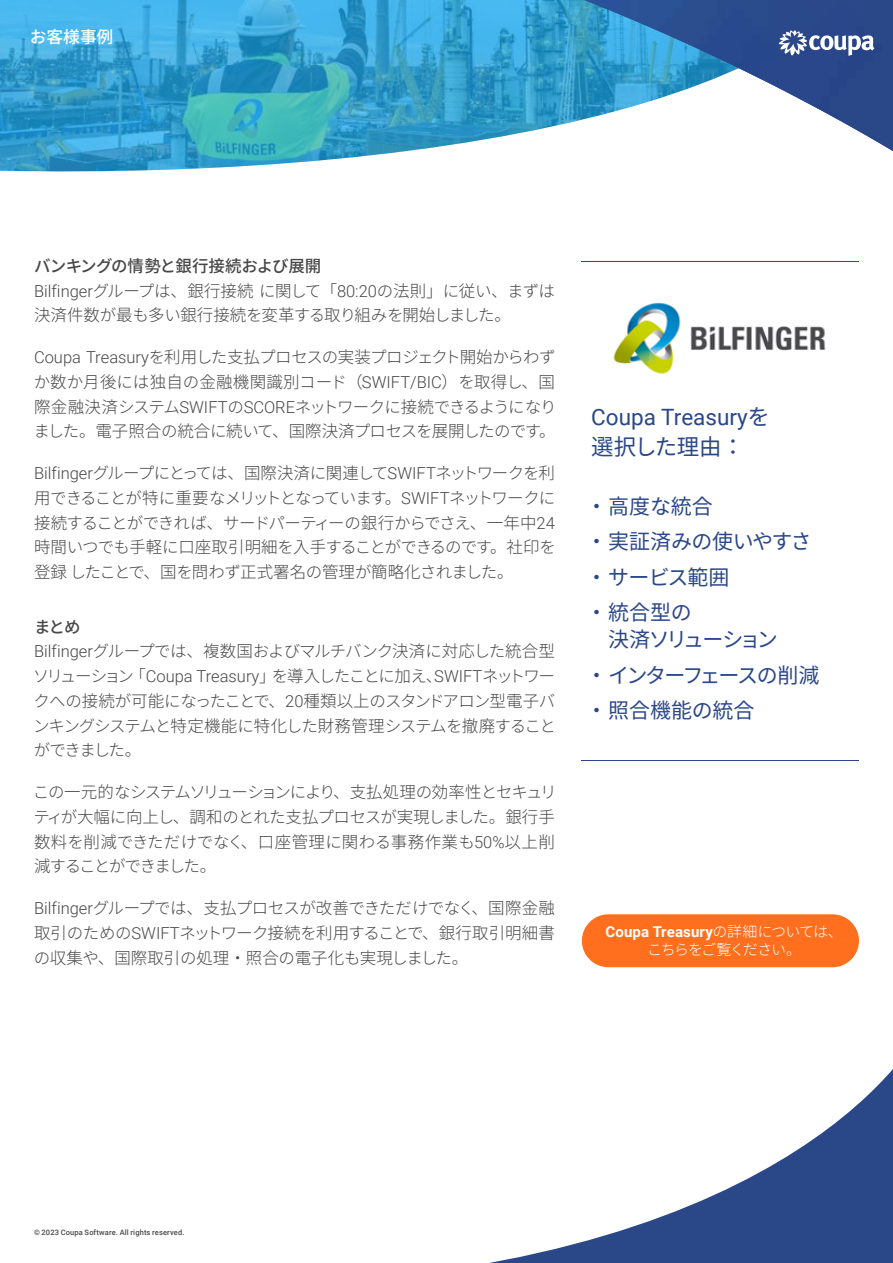
<style>
.page{position:relative;width:893px;height:1263px;background:#fff}
.page>*{position:absolute;margin:0;border:0;box-sizing:border-box;transform-origin:0 0}
.t1{font:22.5px "Roboto";color:#2a4788}
.t2{font:22.5px "Noto Sans CJ Kjp";letter-spacing:-.02em;color:#2a4788}
.t3{font:21px/35.5px "Noto Sans CJ Kjp";letter-spacing:-.015em;color:#2a4788}
.t4{font:21px/35.5px "Noto Sans CJ Kjp";letter-spacing:-.075em;color:#2a4788}
.t5{font:500 16.8px "Noto Sans CJ Kjp";letter-spacing:-.005em;color:#fff}
.t6{font:300 16.5px/24.8px "Noto Sans CJ Kjp";letter-spacing:-.035em;color:#474747;text-align:justify}
.t7{font:300 16.5px/24.8px "Noto Sans CJ Kjp";letter-spacing:-.06em;color:#474747}
.t8{font:700 15px "Roboto";letter-spacing:.01em;color:#fff}
.t9{font:300 15px "Noto Sans CJ Kjp";letter-spacing:-.1em;color:#fff}
.t10{font:500 7.5px "Roboto";letter-spacing:.015em;color:#474747}
.s1{font-weight:500}
.s2{font-family:"Roboto"}
.s3{font-family:"Noto Sans CJ Kjp"}
.s4{font-family:"Noto Sans CJ Kjp";font-weight:300}
</style>
<div class="page">
<svg style="left:489px;top:1069px;width:404px;height:194px"></svg>
<svg style="left:0;top:166px;width:244px;height:5px"></svg>
<img style="left:0;top:0;width:893px;height:166px">
<svg style="left:779px;top:30px;width:95px;height:26px"></svg>
<hr style="left:582px;top:261px;width:277px;height:1px;background:#2a4788">
<hr style="left:582px;top:760px;width:277px;height:1px;background:#2a4788">
<div style="left:582px;top:914px;width:277px;height:53px;background:#ff6f1d;border-radius:26px"></div>
<img style="left:613px;top:303px;width:213px;height:71px">
<p class="t5" style="left:30px;top:27px;width:85px">お客様事例</p>
<p class="t6" style="left:34px;top:254px;width:522px;text-align:left"><span class="s1">バンキングの情勢と銀行接続および展開<br></span><span class="s2">Bilfinger</span>グループは、銀行接続に関して「<span class="s2">80:20</span>の法則」に従い、まずは決済件数が最も多い銀行接続を変革する取り組みを開始しました。</p>
<p class="t6" style="left:34px;top:345px;width:525px"><span class="s2">Coupa Treasury</span>を利用した支払プロセスの実装プロジェクト開始からわずか数か月後には独自の金融機関識別コード（<span class="s2">SWIFT/BIC</span>）を取得し、国際金融決済システム<span class="s2">SWIFT</span>の<span class="s2">SCORE</span>ネットワークに接続できるようになりました。電子照合の統合に続いて、国際決済プロセスを展開したのです。</p>
<p class="t6" style="left:34px;top:461px;width:523px"><span class="s2">Bilfinger</span>グループにとっては、国際決済に関連して<span class="s2">SWIFT</span>ネットワークを利用できることが特に重要なメリットとなっています。<span class="s2">SWIFT</span>ネットワークに接続することができれば、サードパーティーの銀行からでさえ、一年中<span class="s2">24</span>時間いつでも手軽に口座取引明細を入手することができるのです。社印を登録したことで、国を問わず正式署名の管理が簡略化されました。</p>
<p class="t7" style="left:33px;top:614px;width:525px"><span class="s1">まとめ<br></span><span class="s2">Bilfinger</span>グループでは、複数国およびマルチバンク決済に対応した統合型ソリューション「<span class="s2">Coupa Treasury</span>」を導入したことに加え、<span class="s2">SWIFT</span>ネットワークへの接続が可能になったことで、<span class="s2">20</span>種類以上のスタンドアロン型電子バンキングシステムと特定機能に特化した財務管理システムを撤廃することができました。</p>
<p class="t6" style="left:33px;top:780px;width:525px">この一元的なシステムソリューションにより、支払処理の効率性とセキュリティが大幅に向上し、調和のとれた支払プロセスが実現しました。銀行手数料を削減できただけでなく、口座管理に関わる事務作業も<span class="s2">50%</span>以上削減することができました。</p>
<p class="t6" style="left:34px;top:896px;width:523px"><span class="s2">Bilfinger</span>グループでは、支払プロセスが改善できただけでなく、国際金融取引のための<span class="s2">SWIFT</span>ネットワーク接続を利用することで、銀行取引明細書の収集や、国際取引の処理・照合の電子化も実現しました。</p>
<h1 class="t1" style="left:591px;top:401px;width:180px">Coupa Treasury<span class="s3">を</span></h1>
<h1 class="t2" style="left:591px;top:434px;width:154px">選択した理由：</h1>
<p class="t3" style="left:586px;top:489px;width:227px">・高度な統合<br>・実証済みの使いやすさ・サービス範囲<br>・統合型の</p>
<p class="t4" style="left:586px;top:622px;width:235px;text-indent:22px">決済ソリューション<br>・インターフェースの削減・照合機能の統合</p>
<p class="t8" style="left:605px;top:921px;width:239px">Coupa Treasury<span class="s4">の詳細については、</span></p>
<p class="t9" style="left:647px;top:941px;width:155px">こちらをご覧ください。</p>
<p class="t10" style="left:34px;top:1227px;width:152px">© 2023 Coupa Software. All rights reserved.</p>
</div>
